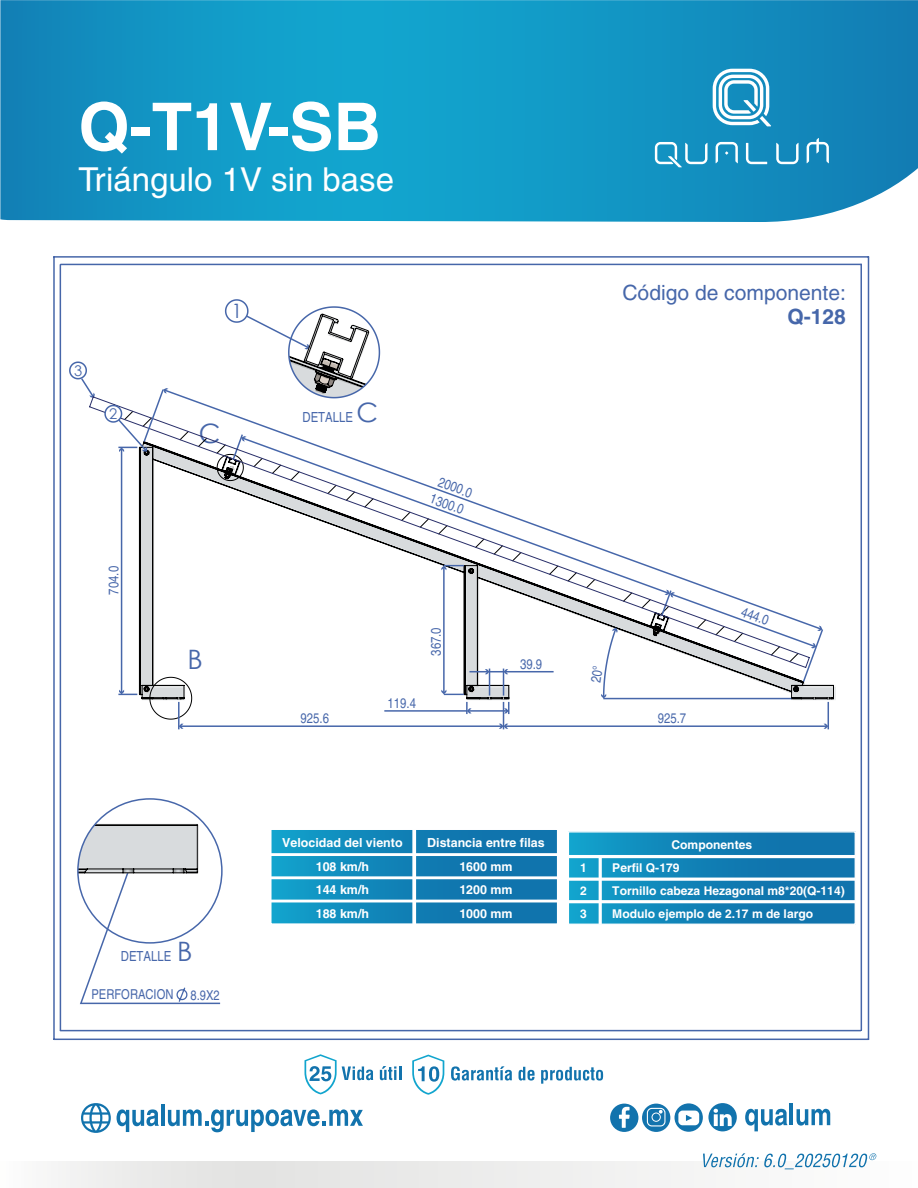
<style>
.page{position:relative;width:918px;height:1188px;background:#fff}
.page>*{position:absolute;margin:0;border:0;box-sizing:border-box;transform-origin:0 0}
.t1{font:700 66px "Helvetica CE";color:#fff}
.t2{font:33px "Helvetica CE";color:#fff}
.t3{font:26.7px "Century Gothic";color:#4767aa}
.t4{font:21px "Helvetica CE";color:#4667aa}
.t5{font:700 21px "Helvetica CE";color:#4667aa}
.t6{font:19.8px "Century Gothic";color:#4767aa}
.t7{font:14.7px "Century Gothic";color:#4767aa}
.t8{font:condensed 13.95px "Helvetica CE";color:#4767aa}
.t9{font:condensed 13.65px "Helvetica CE";color:#4767aa}
.t10{font:700 12.45px/23.9px "Helvetica CE";color:#fff;text-align:center}
.t11{font:700 12.15px/23.1px "Helvetica CE";color:#fff}
.s1{font-family:"Century Gothic";font-stretch:normal;font-size:26.7px}
</style>
<div class="page">
<svg style="left:0;top:0;width:918px;height:222px;background:#1696c4"></svg>
<svg style="left:58px;top:1162px;width:736px;height:26px"></svg>
<svg style="left:776px;top:143px;width:23px;height:21px"></svg>
<svg style="left:807px;top:138px;width:22px;height:25px"></svg>
<svg style="left:746px;top:143px;width:21px;height:21px"></svg>
<svg style="left:655px;top:142px;width:52px;height:25px"></svg>
<svg style="left:716px;top:142px;width:22px;height:21px"></svg>
<svg style="left:713px;top:69px;width:58px;height:57px"></svg>
<svg style="left:412px;top:1055px;width:32px;height:40px"></svg>
<svg style="left:304px;top:1054px;width:69px;height:40px"></svg>
<svg style="left:380px;top:1066px;width:21px;height:14px"></svg>
<svg style="left:451px;top:1066px;width:61px;height:15px"></svg>
<svg style="left:519px;top:1067px;width:16px;height:14px"></svg>
<svg style="left:541px;top:1067px;width:62px;height:17px"></svg>
<svg style="left:81px;top:1103px;width:30px;height:30px"></svg>
<svg style="left:117px;top:1109px;width:42px;height:23px"></svg>
<hr style="left:161px;top:1104px;width:4px;height:22px;background:#1273ad">
<svg style="left:168px;top:1109px;width:195px;height:23px"></svg>
<div style="left:610px;top:1104px;width:28px;height:28px;background:#1273ad;border-radius:50%"></div>
<svg style="left:642px;top:1104px;width:28px;height:28px"></svg>
<svg style="left:675px;top:1103px;width:28px;height:29px"></svg>
<div style="left:708px;top:1103px;width:29px;height:28px;background:#1273ad;border-radius:50%"></div>
<svg style="left:713px;top:1109px;width:19px;height:17px"></svg>
<svg style="left:619px;top:1107px;width:11px;height:21px"></svg>
<svg style="left:647px;top:1108px;width:19px;height:18px"></svg>
<svg style="left:678px;top:1111px;width:21px;height:14px"></svg>
<svg style="left:745px;top:1109px;width:42px;height:22px"></svg>
<hr style="left:790px;top:1104px;width:3px;height:21px;background:#1273ad">
<svg style="left:797px;top:1109px;width:33px;height:17px"></svg>
<svg style="left:273px;top:831px;width:283px;height:91px;background:#1384b7"></svg>
<div style="left:270px;top:828px;width:289px;height:97px;border:2px solid #fff"></div>
<hr style="left:271px;top:853px;width:143px;height:3px;background:#fff">
<hr style="left:271px;top:900px;width:143px;height:2px;background:#fff">
<hr style="left:271px;top:876px;width:143px;height:3px;background:#fff">
<hr style="left:60px;top:265px;width:1px;height:765px;background:#4666a9">
<hr style="left:61px;top:264px;width:800px;height:1px;background:#4666a9">
<hr style="left:860px;top:264px;width:2px;height:766px;background:#4666a9">
<hr style="left:60px;top:1030px;width:801px;height:1px;background:#4666a9">
<hr style="left:53px;top:257px;width:2px;height:782px;background:#4666a9">
<hr style="left:54px;top:256px;width:814px;height:2px;background:#4666a9">
<hr style="left:868px;top:257px;width:1px;height:782px;background:#4666a9">
<hr style="left:54px;top:1039px;width:814px;height:1px;background:#4666a9">
<svg style="left:139px;top:668px;width:695px;height:32px"></svg>
<svg style="left:69px;top:361px;width:26px;height:35px"></svg>
<hr style="left:181px;top:725px;width:321px;height:2px;background:#4767aa">
<hr style="left:505px;top:671px;width:49px;height:1px;background:#4767aa">
<hr style="left:505px;top:725px;width:322px;height:2px;background:#4767aa">
<svg style="left:89px;top:396px;width:571px;height:272px"></svg>
<svg style="left:149px;top:677px;width:43px;height:52px"></svg>
<svg style="left:824px;top:698px;width:5px;height:31px"></svg>
<hr style="left:384px;top:710px;width:83px;height:2px;background:#4767aa">
<hr style="left:603px;top:698px;width:188px;height:1px;background:#4767aa">
<hr style="left:121px;top:449px;width:1px;height:244px;background:#4767aa">
<svg style="left:118px;top:690px;width:19px;height:5px"></svg>
<hr style="left:443px;top:567px;width:2px;height:126px;background:#4767aa">
<svg style="left:441px;top:669px;width:68px;height:60px"></svg>
<svg style="left:163px;top:388px;width:550px;height:243px"></svg>
<svg style="left:660px;top:589px;width:164px;height:94px"></svg>
<svg style="left:104px;top:388px;width:64px;height:64px"></svg>
<svg style="left:224px;top:299px;width:157px;height:100px"></svg>
<img style="left:78px;top:799px;width:144px;height:144px;border-radius:72px">
<svg style="left:78px;top:824px;width:143px;height:181px"></svg>
<div style="left:568px;top:832px;width:287px;height:92px;background:linear-gradient(to right,#149dc8,#106aa6)"></div>
<div style="left:568px;top:831px;width:288px;height:94px;border:1px solid #fff"></div>
<hr style="left:568px;top:855px;width:287px;height:3px;background:#fff">
<hr style="left:568px;top:900px;width:287px;height:3px;background:#fff">
<hr style="left:568px;top:878px;width:287px;height:3px;background:#fff">
<hr style="left:414px;top:853px;width:144px;height:3px;background:#fff">
<hr style="left:414px;top:900px;width:144px;height:2px;background:#fff">
<hr style="left:414px;top:876px;width:144px;height:3px;background:#fff">
<hr style="left:599px;top:857px;width:3px;height:67px;background:#fff">
<svg style="left:412px;top:829px;width:4px;height:95px"></svg>
<svg style="left:703px;top:1153px;width:174px;height:16px"></svg>
<svg style="left:591px;top:627px;width:27px;height:72px"></svg>
<h1 class="t1" style="left:78px;top:87px;width:304px">Q-T1V-SB</h1>
<h2 class="t2" style="left:78px;top:161px;width:317px">Triángulo 1V sin base</h2>
<p class="t7" style="left:74px;top:360px;width:10px">3</p>
<h3 class="t6" style="left:231px;top:297px;width:12px">1</h3>
<p class="t7" style="left:109px;top:403px;width:10px">2</p>
<p class="t8" style="left:302px;top:409px;width:77px">DETALLE <span class="s1">C</span></p>
<h3 class="t3" style="left:199px;top:415px;width:23px">C</h3>
<p class="t8" style="left:442px;top:474px;width:36px;rotate:20deg">2000.0</p>
<p class="t8" style="left:433px;top:490px;width:36px;rotate:20deg">1300.0</p>
<p class="t8" style="left:105px;top:595px;width:30px;rotate:-90deg">704.0</p>
<h3 class="t3" style="left:188px;top:641px;width:17px">B</h3>
<p class="t8" style="left:428px;top:656px;width:30px;rotate:-90deg">367.0</p>
<p class="t8" style="left:388px;top:695px;width:30px">119.4</p>
<p class="t8" style="left:520px;top:656px;width:24px">39.9</p>
<h3 class="t4" style="left:622px;top:280px;width:225px">Código de componente:</h3>
<h3 class="t5" style="left:788px;top:304px;width:60px">Q-128</h3>
<p class="t8" style="left:745px;top:604px;width:30px;rotate:20deg">444.0</p>
<p class="t8" style="left:301px;top:710px;width:30px">925.6</p>
<p class="t8" style="left:658px;top:710px;width:30px">925.7</p>
<p class="t8" style="left:121px;top:948px;width:73px">DETALLE <span class="s1">B</span></p>
<p class="t9" style="left:92px;top:987px;width:83px">PERFORACION</p>
<p class="t9" style="left:190px;top:988px;width:31px">8.9X2</p>
<p class="t10" style="left:427px;top:830px;width:119px">Distancia entre filas<br>1600 mm<br>1200 mm<br>1000 mm</p>
<p class="t10" style="left:282px;top:830px;width:122px">Velocidad del viento<br>108 km/h<br>144 km/h<br>188 km/h</p>
<p class="t11" style="left:612px;top:833px;width:234px;text-indent:59px">Componentes<br>Perfil Q-179<br>Tornillo cabeza Hezagonal m8*20(Q-114)<br>Modulo ejemplo de 2.17 m de largo</p>
<p class="t11" style="left:580px;top:856px;width:8px;text-align:justify">1<br>2<br>3</p>
</div>
